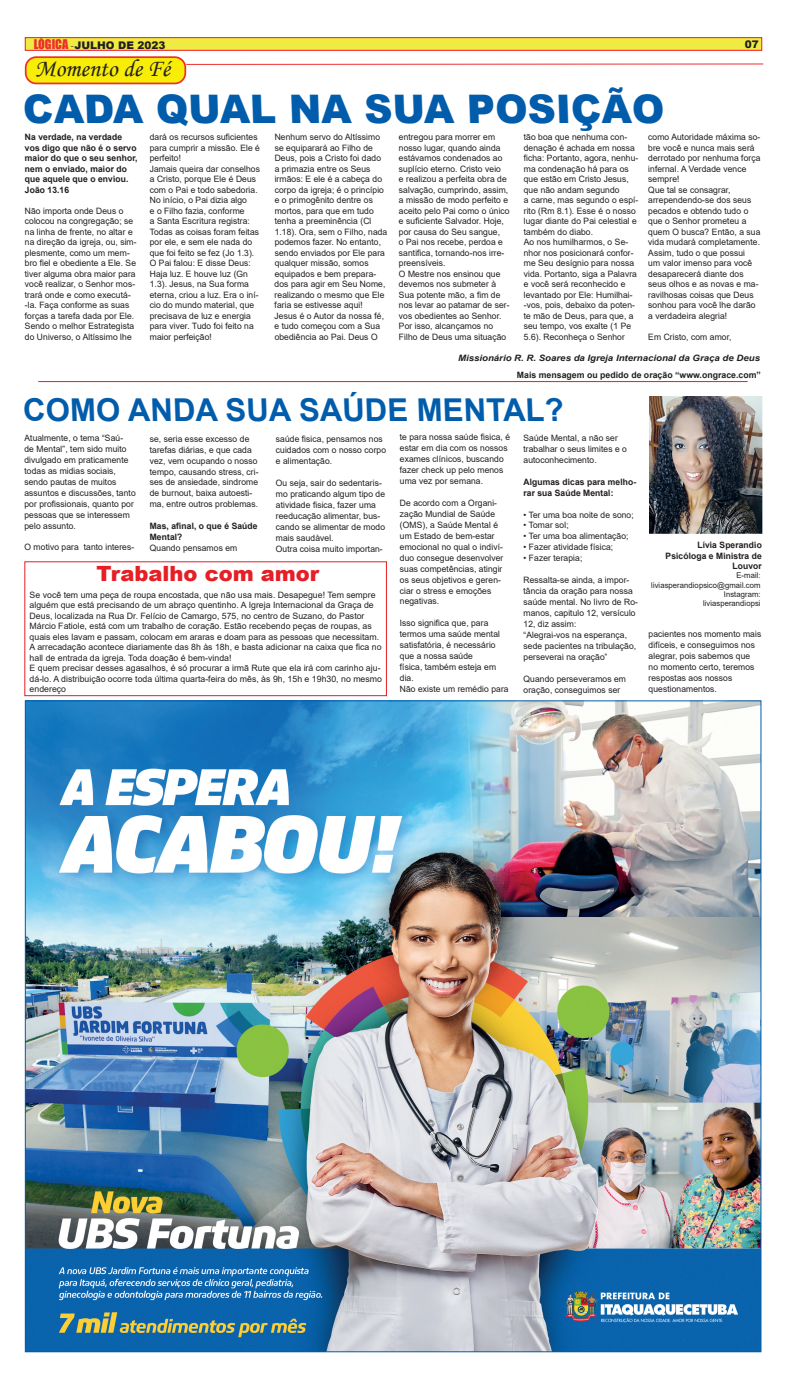
<style>
.page{position:relative;width:792px;height:1389px;background:#fff}
.page>*{position:absolute;margin:0;border:0;box-sizing:border-box;transform-origin:0 0}
.t1{font:900 39.38px "Arial";color:#015dac}
.t2{font:700 31.5px "Arial";color:#015dac}
.t3{font:24.5px "Monotype Corsiva";color:#231f20}
.t4{font:900 21px "Arial";color:#e61e25}
.t5{font:900 10.5px "Arial";color:#231f20}
.t6{font:8.75px/10.5px "Arial";color:#231f20}
.t7{font:700 8.75px/10.5px "Arial";color:#231f20}
.t8{font:italic 700 8.75px "Arial";color:#231f20;scale:1.1 1}
.t9{font:7.88px/9.5px "Arial";color:#231f20;text-align:right}
.s1{font-family:"Impact";font-weight:400;font-size:12.25px;color:#ee2d2d}
.s2{font-family:"Minion Pro";font-weight:400}
</style>
<div class="page">
<div style="left:25px;top:37px;width:736px;height:14px;background:#efeb43;border:1px solid #ee1d23"></div>
<svg style="left:186px;top:63px;width:577px;height:2px"></svg>
<div style="left:26px;top:57px;width:159px;height:26px;background:#f7ed07;border-radius:10px"></div>
<div style="left:25px;top:56px;width:161px;height:28px;border:2px solid #ee3032;border-radius:10px"></div>
<hr style="left:38px;top:381px;width:709px;height:1px;background:#e61e25">
<div style="left:24px;top:561px;width:362px;height:135px;border:1px solid #e61e25"></div>
<img style="left:649px;top:396px;width:113px;height:137px">
<img style="left:27px;top:702px;width:732px;height:648px">
<p class="t5" style="left:34px;top:37px;width:133px"><span class="s1">LÓGICA</span> <span class="s2">-</span>JULHO DE 2023</p>
<p class="t5" style="left:744px;top:36px;width:16px">07</p>
<h3 class="t3" style="left:35px;top:53px;width:137px">Momento de Fé</h3>
<h1 class="t1" style="left:24px;top:80px;width:644px">CADA QUAL NA SUA POSIÇÃO</h1>
<p class="t6" style="left:150px;top:132px;width:112px">dará os recursos suficientes para cumprir a missão. Ele é perfeito!<br>Jamais queira dar conselhos a Cristo, porque Ele é Deus com o Pai e todo sabedoria.<br>No início, o Pai dizia algo<br>e o Filho fazia, conforme<br>a Santa Escritura registra:<br>Todas as coisas foram feitas por ele, e sem ele nada do que foi feito se fez (Jo 1.3).<br>O Pai falou: E disse Deus:<br>Haja luz. E houve luz (Gn<br>1.3). Jesus, na Sua forma eterna, criou a luz. Era o iní&shy;cio do mundo material, que precisava de luz e energia para viver. Tudo foi feito na maior perfeição!</p>
<p class="t6" style="left:274px;top:132px;width:115px">Nenhum servo do Altíssimo se equiparará ao Filho de<br>Deus, pois a Cristo foi dado a primazia entre os Seus irmãos: E ele é a cabeça do corpo da igreja; é o princípio e o primogênito dentre os mortos, para que em tudo tenha a preeminência (Cl<br>1.18). Ora, sem o Filho, nada podemos fazer. No entanto, sendo enviados por Ele para qualquer missão, somos equipados e bem prepara&shy;dos para agir em Seu Nome, realizando o mesmo que Ele faria se estivesse aqui!<br>Jesus é o Autor da nossa fé, e tudo começou com a Sua obediência ao Pai. Deus O</p>
<p class="t6" style="left:399px;top:132px;width:113px">entregou para morrer em nosso lugar, quando ainda estávamos condenados ao suplício eterno. Cristo veio<br>e realizou a perfeita obra de salvação, cumprindo, assim, a missão de modo perfeito e aceito pelo Pai como o único e suficiente Salvador. Hoje, por causa do Seu sangue,<br>o Pai nos recebe, perdoa e santifica, tornando-nos irre&shy;preensíveis.<br>O Mestre nos ensinou que devemos nos submeter à<br>Sua potente mão, a fim de nos levar ao patamar de ser&shy;vos obedientes ao Senhor.<br>Por isso, alcançamos no<br>Filho de Deus uma situação</p>
<p class="t6" style="left:523px;top:132px;width:117px">tão boa que nenhuma con&shy;denação é achada em nossa ficha: Portanto, agora, nenhu&shy;ma condenação há para os que estão em Cristo Jesus, que não andam segundo<br>a carne, mas segundo o espí&shy;rito (Rm 8.1). Esse é o nosso lugar diante do Pai celestial e também do diabo.<br>Ao nos humilharmos, o Se&shy;nhor nos posicionará confor&shy;me Seu desígnio para nossa vida. Portanto, siga a Palavra e você será reconhecido e levantado por Ele: Humilhai--vos, pois, debaixo da poten&shy;te mão de Deus, para que, a seu tempo, vos exalte (1 Pe<br>5.6). Reconheça o Senhor</p>
<p class="t6" style="left:648px;top:132px;width:114px">como Autoridade máxima so&shy;bre você e nunca mais será derrotado por nenhuma força infernal. A Verdade vence sempre!<br>Que tal se consagrar, arrependendo-se dos seus pecados e obtendo tudo o que o Senhor prometeu a quem O busca? Então, a sua vida mudará completamente.<br>Assim, tudo o que possui<br>um valor imenso para você desaparecerá diante dos seus olhos e as novas e ma&shy;ravilhosas coisas que Deus sonhou para você lhe darão a verdadeira alegria!</p>
<p class="t7" style="left:25px;top:132px;width:115px">Na verdade, na verdade vos digo que não é o servo maior do que o seu senhor, nem o enviado, maior do que aquele que o enviou.<br>João 13.16</p>
<p class="t6" style="left:25px;top:205px;width:114px">Não importa onde Deus o colocou na congregação; se na linha de frente, no altar e na direção da igreja, ou, sim&shy;plesmente, como um mem&shy;bro fiel e obediente a Ele. Se tiver alguma obra maior para você realizar, o Senhor mos&shy;trará onde e como executá--la. Faça conforme as suas forças a tarefa dada por Ele.<br>Sendo o melhor Estrategista do Universo, o Altíssimo lhe</p>
<p class="t6" style="left:648px;top:331px;width:85px">Em Cristo, com amor,</p>
<p class="t8" style="left:458px;top:352px;width:276px">Missionário R. R. Soares da Igreja Internacional da Graça de Deus</p>
<p class="t7" style="left:516px;top:370px;width:245px">Mais mensagem ou pedido de oração “www.ongrace.com”</p>
<h2 class="t2" style="left:24px;top:388px;width:543px">COMO ANDA SUA SAÚDE MENTAL?</h2>
<p class="t6" style="left:150px;top:433px;width:111px;line-height:10.9px">se, seria esse excesso de tarefas diárias, e que cada vez, vem ocupando o nosso tempo, causando stress, cri&shy;ses de ansiedade, sindrome de burnout, baixa autoesti&shy;ma, entre outros problemas.</p>
<p class="t7" style="left:150px;top:521px;width:110px;line-height:10.9px">Mas, afinal, o que é Saúde<br>Mental?</p>
<p class="t6" style="left:150px;top:543px;width:90px">Quando pensamos em</p>
<p class="t6" style="left:399px;top:432px;width:112px;line-height:10.9px">te para nossa saúde fisica, é estar em dia com os nossos exames clínicos, buscando fazer check up pelo menos uma vez por semana.</p>
<p class="t6" style="left:399px;top:497px;width:105px;line-height:10.9px">De acordo com a Organi&shy;zação Mundial de Saúde (OMS), a Saúde Mental é um Estado de bem-estar emocional no qual o indiví&shy;duo consegue desenvolver suas competências, atingir os seus objetivos e geren&shy;ciar o stress e emoções negativas.</p>
<p class="t6" style="left:399px;top:618px;width:111px;line-height:10.9px">Isso significa que, para termos uma saúde mental satisfatória, é necessário que a nossa saúde<br>física, também esteja em dia.<br>Não existe um remédio para</p>
<p class="t6" style="left:523px;top:432px;width:105px;line-height:10.9px">Saúde Mental, a não ser trabalhar o seus limites e o autoconhecimento.</p>
<p class="t7" style="left:523px;top:476px;width:115px;line-height:10.9px">Algumas dicas para melho&shy;rar sua Saúde Mental:</p>
<p class="t6" style="left:523px;top:509px;width:112px">• Ter uma boa noite de sono;</p>
<p class="t6" style="left:523px;top:520px;width:47px">• Tomar sol;</p>
<p class="t6" style="left:523px;top:531px;width:107px">• Ter uma boa alimentação;</p>
<p class="t6" style="left:523px;top:542px;width:92px">• Fazer atividade física;</p>
<p class="t6" style="left:523px;top:553px;width:61px">• Fazer terapia;</p>
<p class="t6" style="left:523px;top:575px;width:116px;line-height:10.9px">Ressalta-se ainda, a impor&shy;tância da oração para nossa saúde mental. No livro de Ro&shy;manos, capitulo 12, versículo<br>12, diz assim:<br>“Alegrai-vos na esperança, sede pacientes na tribulação, perseverai na oração”</p>
<p class="t6" style="left:523px;top:673px;width:104px;line-height:10.9px">Quando perseveramos em oração, conseguimos ser</p>
<p class="t6" style="left:24px;top:432px;width:113px;line-height:10.9px">Atualmente, o tema “Saú-<br>de Mental”, tem sido muito divulgado em praticamente todas as midias sociais, sendo pautas de muitos assuntos e discussões, tanto por profissionais, quanto por pessoas que se interessem pelo assunto.</p>
<p class="t6" style="left:24px;top:542px;width:112px">O motivo para tanto interes-</p>
<p class="t6" style="left:276px;top:434px;width:112px;line-height:10.9px">saúde fisica, pensamos nos cuidados com o nosso corpo e alimentação.</p>
<p class="t6" style="left:276px;top:477px;width:111px;line-height:10.9px">Ou seja, sair do sedentaris&shy;mo praticando algum tipo de atividade fisica, fazer uma reeducação alimentar, bus&shy;cando se alimentar de modo mais saudàvel.<br>Outra coisa muito importan-</p>
<h3 class="t4" style="left:96px;top:559px;width:224px">Trabalho com amor</h3>
<p class="t6" style="left:30px;top:590px;width:354px">Se você tem uma peça de roupa encostada, que não usa mais. Desapegue! Tem sempre alguém que está precisando de um abraço quentinho. A Igreja Internacional da Graça de Deus, localizada na Rua Dr. Felício de Camargo, 575, no centro de Suzano, do Pastor Márcio Fatiole, está com um trabalho de coração. Estão recebendo peças de roupas, as quais eles lavam e passam, colocam em araras e doam para as pessoas que necessitam.<br>A arrecadação acontece diariamente das 8h às 18h, e basta adicionar na caixa que fica no hall de entrada da igreja. Toda doação é bem-vinda!<br>E quem precisar desses agasalhos, é só procurar a irmã Rute que ela irá com carinho aju&shy;dá-lo. A distribuição ocorre toda última quarta-feira do mês, às 9h, 15h e 19h30, no mesmo endereço</p>
<p class="t7" style="left:665px;top:540px;width:98px;text-align:right">Lívia Sperandio<br>Psicóloga e Ministra de<br>Louvor</p>
<p class="t9" style="left:651px;top:571px;width:111px">E-mail: liviasperandiopsico@gmail.com<br>Instagram:<br>liviasperandiopsi</p>
<p class="t6" style="left:648px;top:629px;width:115px;line-height:10.9px">pacientes nos momento mais difíceis, e conseguimos nos alegrar, pois sabemos que no momento certo, teremos respostas aos nossos questionamentos.</p>
</div>
